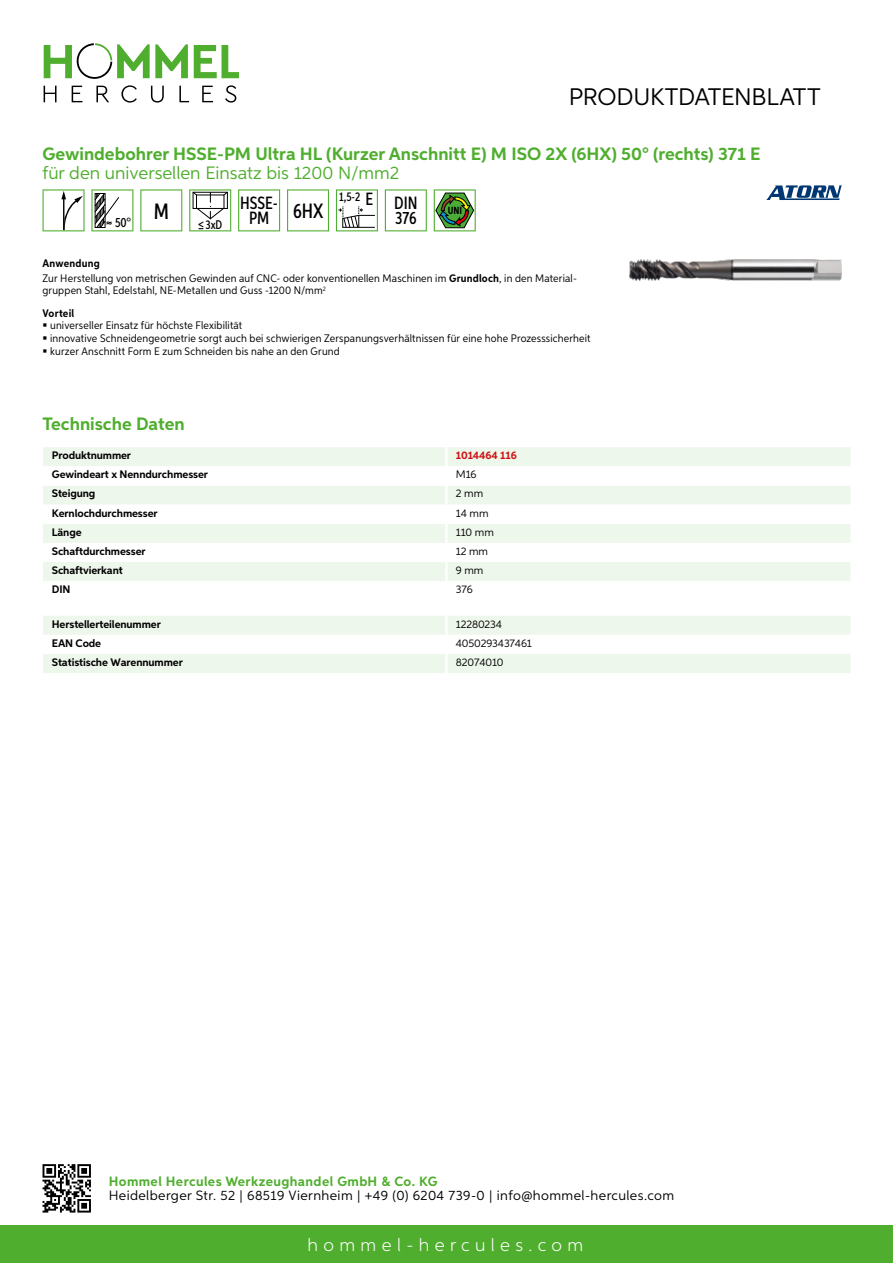
<style>
.page{position:relative;width:893px;height:1263px;background:#fff}
.page>*{position:absolute;margin:0;border:0;box-sizing:border-box;transform-origin:0 0}
.t1{font:24px "Aspira";letter-spacing:-.01em;color:#000}
.t2{font:500 20.7px "Aspira XX Nar";color:#000}
.t3{font:700 18px "Aspira";color:#50ae2f}
.t4{font:18px "Aspira";color:#50ae2f}
.t5{font:300 18px "Aspira";letter-spacing:.3em;color:#fff}
.t6{font:500 17.85px "Aspira XX Nar";color:#000}
.t7{font:13.5px "Aspira";letter-spacing:.03em;color:#000}
.t8{font:700 13.5px "Aspira";letter-spacing:.03em;color:#50ae2f}
.t9{font:500 13.35px "Aspira XX Nar";color:#000}
.t10{font:500 12.6px "Aspira XX Nar";color:#000}
.t11{font:10.95px/12.8px "Aspira Nar";letter-spacing:.015em;color:#000}
.t12{font:700 10.95px "Aspira";letter-spacing:-.01em;color:#000}
.t13{font:10.95px "Aspira";letter-spacing:-.01em;color:#000}
.t14{font:700 10.95px "Aspira";letter-spacing:-.01em;color:#cd1013}
.t15{font:700 10.35px "Aspira XX Nar";color:#000}
.s1{font-size:17.85px}
.s2{font-weight:700}
</style>
<div class="page">
<div style="left:0;top:1226px;width:893px;height:37px;background:#50ae2f"></div>
<svg style="left:43px;top:1164px;width:48px;height:48px"></svg>
<svg style="left:194px;top:45px;width:45px;height:33px"></svg>
<svg style="left:44px;top:43px;width:144px;height:36px"></svg>
<svg style="left:44px;top:86px;width:13px;height:16px"></svg>
<svg style="left:72px;top:86px;width:10px;height:16px"></svg>
<svg style="left:96px;top:86px;width:13px;height:16px"></svg>
<svg style="left:121px;top:85px;width:16px;height:18px"></svg>
<svg style="left:151px;top:86px;width:13px;height:17px"></svg>
<svg style="left:179px;top:86px;width:10px;height:16px"></svg>
<svg style="left:202px;top:86px;width:11px;height:16px"></svg>
<svg style="left:225px;top:85px;width:11px;height:18px"></svg>
<div style="left:43px;top:447px;width:807px;height:19px;background:#eef7eb"></div>
<svg style="left:43px;top:486px;width:807px;height:95px;fill:#eef7eb"></svg>
<hr style="left:445px;top:447px;width:3px;height:19px;background:#fff">
<hr style="left:445px;top:485px;width:3px;height:20px;background:#fff">
<hr style="left:445px;top:505px;width:3px;height:19px;background:#fff">
<hr style="left:445px;top:524px;width:3px;height:19px;background:#fff">
<hr style="left:445px;top:543px;width:3px;height:19px;background:#fff">
<hr style="left:445px;top:562px;width:3px;height:19px;background:#fff">
<svg style="left:43px;top:616px;width:807px;height:57px"></svg>
<hr style="left:445px;top:654px;width:3px;height:19px;background:#fff">
<svg style="left:43px;top:189px;width:42px;height:42px"></svg>
<svg style="left:91px;top:189px;width:42px;height:42px"></svg>
<svg style="left:140px;top:189px;width:42px;height:42px"></svg>
<svg style="left:189px;top:189px;width:42px;height:42px"></svg>
<svg style="left:238px;top:189px;width:42px;height:42px"></svg>
<svg style="left:287px;top:189px;width:42px;height:42px"></svg>
<svg style="left:336px;top:189px;width:42px;height:42px"></svg>
<svg style="left:385px;top:189px;width:42px;height:42px"></svg>
<svg style="left:434px;top:189px;width:42px;height:42px"></svg>
<img style="left:629px;top:259px;width:213px;height:21px">
<svg style="left:766px;top:185px;width:76px;height:15px"></svg>
<h1 class="t1" style="left:569px;top:82px;width:253px">Produktdatenblatt</h1>
<h3 class="t3" style="left:43px;top:142px;width:719px">Gewindebohrer HSSE-PM Ultra HL (Kurzer Anschnitt E) M ISO 2X (6HX) 50° (rechts) 371 E</h3>
<h3 class="t4" style="left:43px;top:162px;width:358px">für den universellen Einsatz bis 1200 N/mm2</h3>
<p class="t9" style="left:115px;top:215px;width:55px">50° <sup>M</sup></p>
<p class="t10" style="left:198px;top:217px;width:26px">≤3xD</p>
<h3 class="t6" style="left:240px;top:192px;width:39px">HSSE-</h3>
<h2 class="t2" style="left:249px;top:198px;width:76px"><sub>PM</sub> 6HX</h2>
<p class="t10" style="left:339px;top:189px;width:80px">1,5-2 <span class="s1">E DIN</span></p>
<h3 class="t6" style="left:395px;top:207px;width:23px">376</h3>
<p class="t15" style="left:448px;top:205px;width:16px">UNI</p>
<p class="t11" style="left:43px;top:256px;width:536px;line-height:15.1px"><span class="s2">Anwendung<br></span>Zur Herstellung von metrischen Gewinden auf CNC- oder konventionellen Maschinen im <span class="s2">Grundloch</span>, in den Material-</p>
<p class="t11" style="left:43px;top:279px;width:285px;line-height:22.2px">gruppen Stahl, Edelstahl, NE-Metallen und Guss -1200 N/mm<sup>2<br></sup><span class="s2">Vorteil</span></p>
<p class="t11" style="left:50px;top:319px;width:542px">universeller Einsatz für höchste Flexibilität<br>innovative Schneidengeometrie sorgt auch bei schwierigen Zerspanungsverhältnissen für eine hohe Prozesssicherheit kurzer Anschnitt Form E zum Schneiden bis nahe an den Grund</p>
<h3 class="t3" style="left:43px;top:413px;width:144px">Technische Daten</h3>
<p class="t12" style="left:52px;top:449px;width:81px">Produktnummer</p>
<p class="t14" style="left:456px;top:449px;width:62px">1014464 116</p>
<p class="t12" style="left:52px;top:468px;width:158px">Gewindeart x Nenndurchmesser</p>
<p class="t13" style="left:456px;top:468px;width:22px">M16</p>
<p class="t12" style="left:52px;top:487px;width:45px">Steigung</p>
<p class="t13" style="left:456px;top:487px;width:29px">2 mm</p>
<p class="t12" style="left:52px;top:506px;width:107px">Kernlochdurchmesser</p>
<p class="t13" style="left:456px;top:506px;width:34px">14 mm</p>
<p class="t12" style="left:52px;top:525px;width:31px">Länge</p>
<p class="t13" style="left:456px;top:525px;width:40px">110 mm</p>
<p class="t12" style="left:52px;top:544px;width:95px">Schaftdurchmesser</p>
<p class="t13" style="left:456px;top:544px;width:34px">12 mm</p>
<p class="t12" style="left:52px;top:563px;width:72px">Schaftvierkant</p>
<p class="t13" style="left:456px;top:563px;width:29px">9 mm</p>
<p class="t12" style="left:52px;top:583px;width:20px">DIN</p>
<p class="t13" style="left:456px;top:583px;width:18px">376</p>
<p class="t12" style="left:52px;top:617px;width:111px">Herstellerteilenummer</p>
<p class="t13" style="left:456px;top:617px;width:48px">12280234</p>
<p class="t12" style="left:52px;top:636px;width:51px">EAN Code</p>
<p class="t13" style="left:456px;top:636px;width:78px">4050293437461</p>
<p class="t12" style="left:52px;top:655px;width:132px">Statistische Warennummer</p>
<p class="t13" style="left:456px;top:655px;width:49px">82074010</p>
<p class="t8" style="left:109px;top:1172px;width:330px">Hommel Hercules Werkzeughandel GmbH &amp; Co. KG</p>
<p class="t7" style="left:109px;top:1187px;width:567px">Heidelberger Str. 52 | 68519 Viernheim | +49 (0) 6204 739-0 | info@hommel-hercules.com</p>
<h3 class="t5" style="left:307px;top:1234px;width:277px">hommel-hercules.com</h3>
</div>
